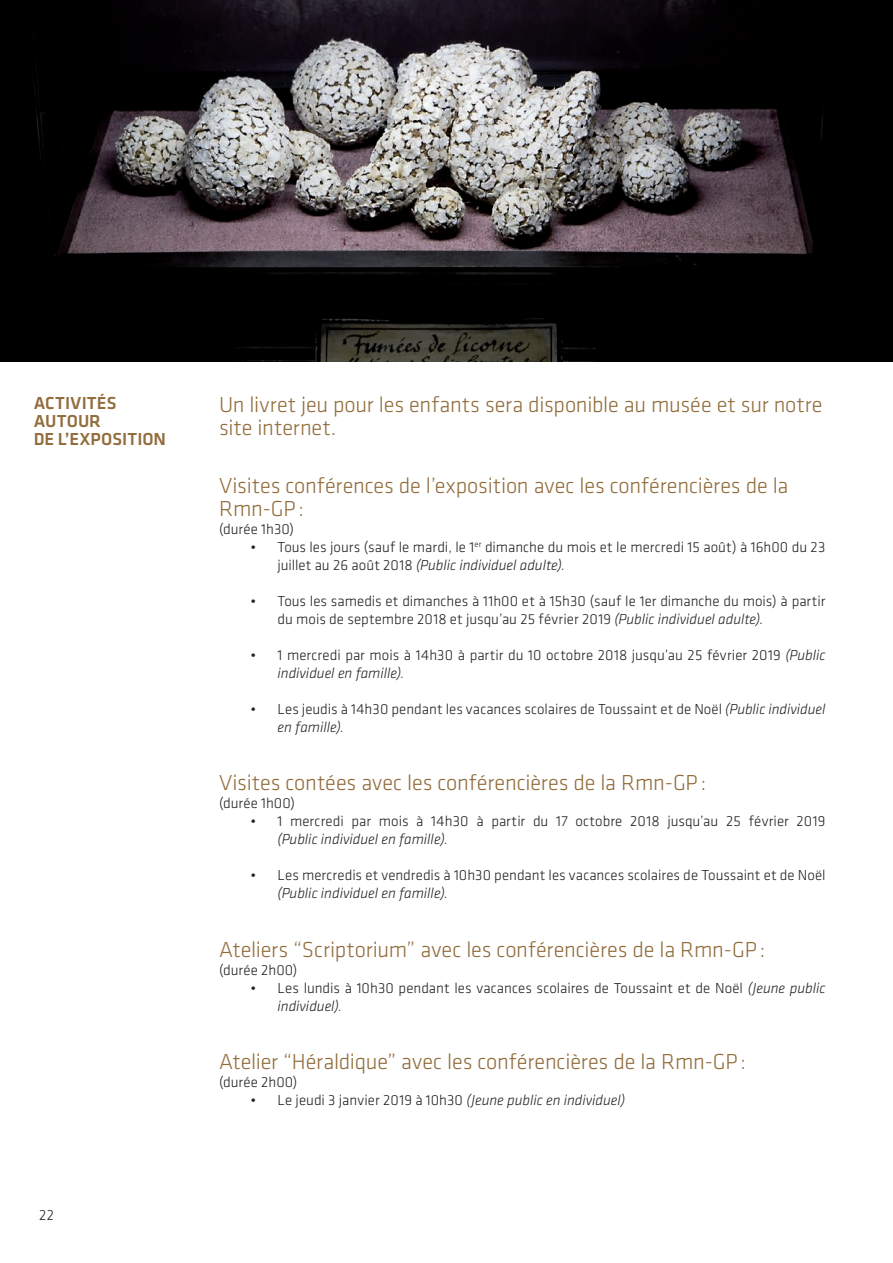
<style>
.page{position:relative;width:893px;height:1263px;background:#fff}
.page>*{position:absolute;margin:0;border:0;box-sizing:border-box;transform-origin:0 0}
.Sous_titre{font:300 22.5px/22.5px "Klavika";letter-spacing:-.01em;color:#926d3c}
.Chapitres{font:500 18px/18px "Klavika";letter-spacing:.005em;color:#926d3c}
.Texte{font:300 15px/18px "Klavika";letter-spacing:.005em;color:#231f20}
.s1{font-style:italic}
</style>
<div class="page">
<img style="left:0;top:0;width:893px;height:361px">
<p class="Chapitres" style="left:34px;top:393px;width:134px">ACTIVITÉS<br>AUTOUR<br>DE L’EXPOSITION</p>
<p class="Sous_titre" style="left:219px;top:393px;width:605px">Un livret jeu pour les enfants sera disponible au musée et sur notre site internet.</p>
<p class="Sous_titre" style="left:219px;top:474px;width:571px">Visites conférences de l’exposition avec les conférencières de la<br>Rmn-GP:</p>
<p class="Texte" style="left:219px;top:519px;width:77px">(durée 1h30)</p>
<p class="Texte" style="left:278px;top:537px;width:549px;text-indent:-27px">• Tous les jours (sauf le mardi, le 1<sup>er</sup> dimanche du mois et le mercredi 15 août) à 16h00 du 23 juillet au 26 août 2018 <span class="s1">(Public individuel adulte).</span></p>
<p class="Texte" style="left:278px;top:591px;width:550px;text-indent:-27px">• Tous les samedis et dimanches à 11h00 et à 15h30 (sauf le 1er dimanche du mois) à partir du mois de septembre 2018 et jusqu’au 25 février 2019 <span class="s1">(Public individuel adulte).</span></p>
<p class="Texte" style="left:278px;top:645px;width:550px;text-indent:-27px">• 1 mercredi par mois à 14h30 à partir du 10 octobre 2018 jusqu’au 25 février 2019 <span class="s1">(Public individuel en famille).</span></p>
<p class="Texte" style="left:278px;top:699px;width:550px;text-indent:-27px">• Les jeudis à 14h30 pendant les vacances scolaires de Toussaint et de Noël <span class="s1">(Public individuel en famille).</span></p>
<p class="Sous_titre" style="left:219px;top:771px;width:489px">Visites contées avec les conférencières de la Rmn-GP:</p>
<p class="Texte" style="left:219px;top:794px;width:78px">(durée 1h00)</p>
<p class="Texte" style="left:278px;top:812px;width:550px;text-indent:-27px">• 1 mercredi par mois à 14h30 à partir du 17 octobre 2018 jusqu’au 25 février 2019 <span class="s1">(Public individuel en famille).</span></p>
<p class="Texte" style="left:278px;top:866px;width:550px;text-indent:-27px">• Les mercredis et vendredis à 10h30 pendant les vacances scolaires de Toussaint et de Noël <span class="s1">(Public individuel en famille).</span></p>
<p class="Sous_titre" style="left:219px;top:938px;width:548px">Ateliers “Scriptorium” avec les conférencières de la Rmn-GP:</p>
<p class="Texte" style="left:219px;top:960px;width:80px">(durée 2h00)</p>
<p class="Texte" style="left:278px;top:978px;width:550px;text-indent:-27px">• Les lundis à 10h30 pendant les vacances scolaires de Toussaint et de Noël <span class="s1">(Jeune public individuel).</span></p>
<p class="Texte" style="left:39px;top:1206px;width:16px">22</p>
<p class="Sous_titre" style="left:219px;top:1050px;width:529px">Atelier “Héraldique” avec les conférencières de la Rmn-GP:</p>
<p class="Texte" style="left:219px;top:1073px;width:80px">(durée 2h00)</p>
<p class="Texte" style="left:251px;top:1091px;width:376px">• Le jeudi 3 janvier 2019 à 10h30 <span class="s1">(Jeune public en individuel)</span></p>
</div>
